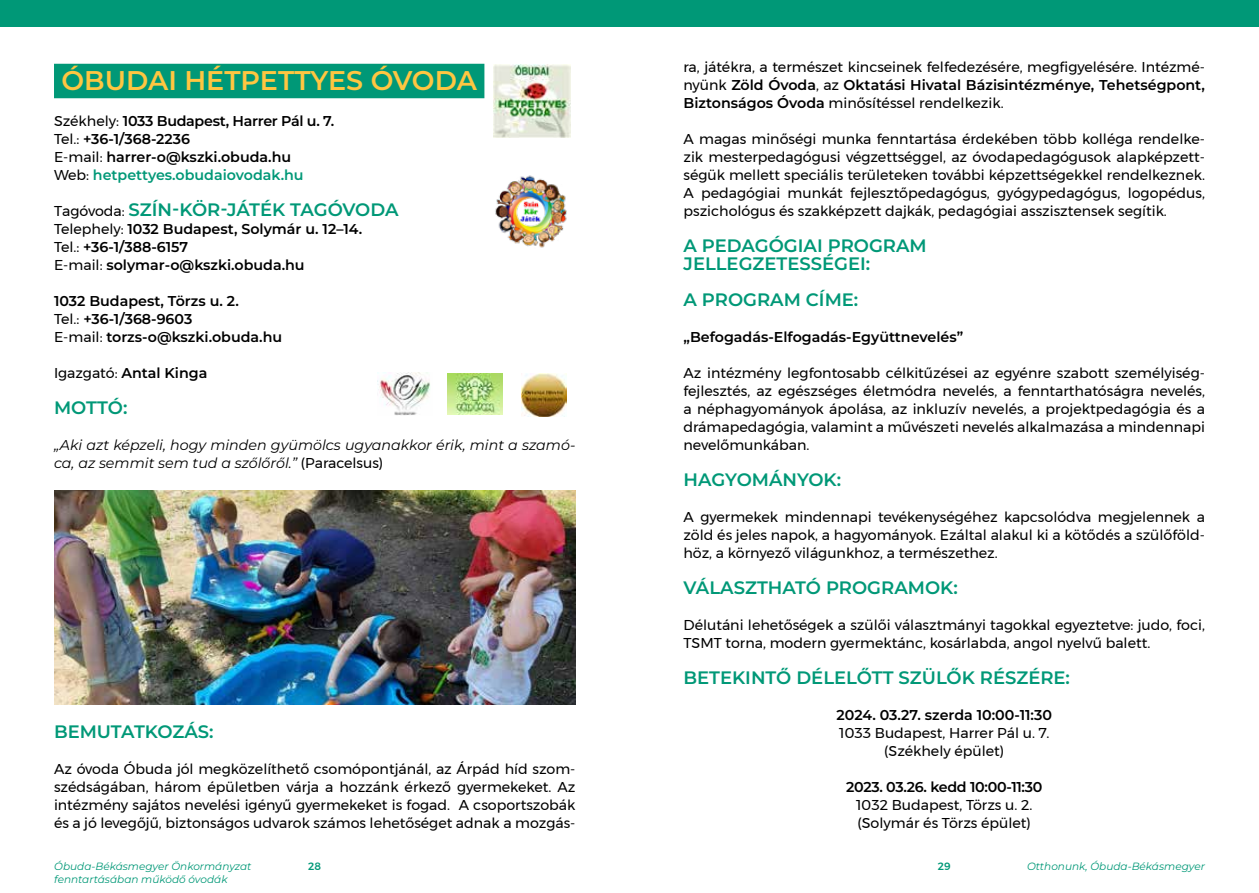
<style>
.page{position:relative;width:1259px;height:893px;background:#fff}
.page>*{position:absolute;margin:0;border:0;box-sizing:border-box;transform-origin:0 0}
.t1{font:100 27px "Montserrat";color:#ffc641}
.t2{font:100 18px/18px "Montserrat";color:#009877}
.t3{font:14.25px/18px "Montserrat";color:#000;text-align:justify}
.t4{font:100 14.25px/18px "Montserrat";color:#000}
.t5{font:italic 100 14.25px/18px "Montserrat";color:#000}
.t6{font:100 14.25px "Montserrat";letter-spacing:-.02em;color:#000}
.t7{font:italic 100 10.5px "Montserrat";color:#009877}
.t8{font:500 10.5px "Montserrat";color:#009877}
.s1{font-weight:400}
.s2{color:#009877}
.s3{font-weight:400;font-size:14.25px;color:#000}
.s4{font-weight:400;font-style:normal}
.s5{font-weight:100}
</style>
<div class="page">
<div style="left:0;top:0;width:1259px;height:26px;background:#009877"></div>
<div style="left:54px;top:64px;width:430px;height:34px;background:#009877"></div>
<img style="left:54px;top:490px;width:521px;height:215px">
<img style="left:493px;top:64px;width:77px;height:74px">
<img style="left:495px;top:175px;width:72px;height:73px">
<img style="left:521px;top:373px;width:45px;height:43px">
<img style="left:447px;top:373px;width:55px;height:42px">
<img style="left:377px;top:372px;width:53px;height:43px">
<h1 class="t1" style="left:61px;top:62px;width:417px">ÓBUDAI HÉTPETTYES ÓVODA</h1>
<p class="t4" style="left:54px;top:112px;width:282px"><span class="s1">Székhely:</span> 1033 Budapest, Harrer Pál u. 7.<br><span class="s1">Tel.:</span> +36-1/368-2236<br><span class="s1">E-mail:</span> harrer-o@kszki.obuda.hu<br><span class="s1">Web:</span> <span class="s2">hetpettyes.obudaiovodak.hu</span></p>
<p class="t2" style="left:54px;top:200px;width:346px"><span class="s3">Tagóvoda:</span> SZÍN-KÖR-JÁTÉK TAGÓVODA</p>
<p class="t4" style="left:54px;top:220px;width:310px"><span class="s1">Telephely:</span> 1032 Budapest, Solymár u. 12–14.<br><span class="s1">Tel.:</span> +36-1/388-6157<br><span class="s1">E-mail:</span> solymar-o@kszki.obuda.hu</p>
<p class="t4" style="left:54px;top:292px;width:230px">1032 Budapest, Törzs u. 2.<br><span class="s1">Tel.:</span> +36-1/368-9603<br><span class="s1">E-mail:</span> torzs-o@kszki.obuda.hu</p>
<p class="t4" style="left:54px;top:364px;width:155px"><span class="s1">Igazgató:</span> Antal Kinga</p>
<p class="t2" style="left:54px;top:398px;width:75px">MOTTÓ:</p>
<p class="t5" style="left:54px;top:436px;width:523px">„Aki azt képzeli, hogy minden gyümölcs ugyanakkor érik, mint a szamó&shy;ca, az semmit sem tud a szőlőről.” <span class="s4">(Paracelsus)</span></p>
<p class="t2" style="left:54px;top:722px;width:161px">BEMUTATKOZÁS:</p>
<p class="t3" style="left:54px;top:760px;width:523px">Az óvoda Óbuda jól megközelíthető csomópontjánál, az Árpád híd szom&shy;szédságában, három épületben várja a hozzánk érkező gyermekeket. Az intézmény sajátos nevelési igényű gyermekeket is fogad. A csoportszobák és a jó levegőjű, biztonságos udvarok számos lehetőséget adnak a mozgás-</p>
<p class="t3" style="left:683px;top:58px;width:523px">ra, játékra, a természet kincseinek felfedezésére, megfigyelésére. Intézmé&shy;nyünk <span class="s5">Zöld Óvoda</span>, az <span class="s5">Oktatási Hivatal Bázisintézménye, Tehetségpont, Biztonságos Óvoda</span> minősítéssel rendelkezik.</p>
<p class="t3" style="left:683px;top:130px;width:523px">A magas minőségi munka fenntartása érdekében több kolléga rendelke&shy;zik mesterpedagógusi végzettséggel, az óvodapedagógusok alapképzett&shy;ségük mellett speciális területeken további képzettségekkel rendelkeznek.<br>A pedagógiai munkát fejlesztőpedagógus, gyógypedagógus, logopédus, pszichológus és szakképzett dajkák, pedagógiai asszisztensek segítik.</p>
<p class="t2" style="left:683px;top:236px;width:245px">A PEDAGÓGIAI PROGRAM<br>JELLEGZETESSÉGEI:</p>
<p class="t2" style="left:683px;top:290px;width:176px">A PROGRAM CÍME:</p>
<p class="t4" style="left:683px;top:328px;width:281px">„Befogadás-Elfogadás-Együttnevelés”</p>
<p class="t3" style="left:683px;top:364px;width:523px">Az intézmény legfontosabb célkitűzései az egyénre szabott személyiség&shy;fejlesztés, az egészséges életmódra nevelés, a fenntarthatóságra nevelés, a néphagyományok ápolása, az inkluzív nevelés, a projektpedagógia és a drámapedagógia, valamint a művészeti nevelés alkalmazása a mindennapi nevelőmunkában.</p>
<p class="t2" style="left:683px;top:470px;width:159px">HAGYOMÁNYOK:</p>
<p class="t3" style="left:683px;top:508px;width:523px">A gyermekek mindennapi tevékenységéhez kapcsolódva megjelennek a zöld és jeles napok, a hagyományok. Ezáltal alakul ki a kötődés a szülőföld&shy;höz, a környező világunkhoz, a természethez.</p>
<p class="t2" style="left:683px;top:578px;width:276px">VÁLASZTHATÓ PROGRAMOK:</p>
<p class="t3" style="left:683px;top:616px;width:523px">Délutáni lehetőségek a szülői választmányi tagokkal egyeztetve: judo, foci,<br>TSMT torna, modern gyermektánc, kosárlabda, angol nyelvű balett.</p>
<p class="t2" style="left:683px;top:668px;width:388px">BETEKINTŐ DÉLELŐTT SZÜLŐK RÉSZÉRE:</p>
<p class="t4" style="left:836px;top:706px;width:217px">2024. 03.27. szerda 10:00-11:30</p>
<p class="t3" style="left:839px;top:724px;width:212px;text-align:center">1033 Budapest, Harrer Pál u. 7. (Székhely épület)</p>
<p class="t6" style="left:846px;top:777px;width:198px">2023. 03.26. kedd 10:00-11:30</p>
<p class="t3" style="left:856px;top:796px;width:178px">1032 Budapest, Törzs u. 2. (Solymár és Törzs épület)</p>
<p class="t7" style="left:54px;top:859px;width:199px">Óbuda-Békásmegyer Önkormányzat</p>
<p class="t8" style="left:308px;top:858px;width:14px">28</p>
<p class="t8" style="left:938px;top:858px;width:14px">29</p>
<p class="t7" style="left:1027px;top:859px;width:179px">Otthonunk, Óbuda-Békásmegyer</p>
<p class="t7" style="left:54px;top:872px;width:175px">fenntartásában működő óvodák</p>
</div>
